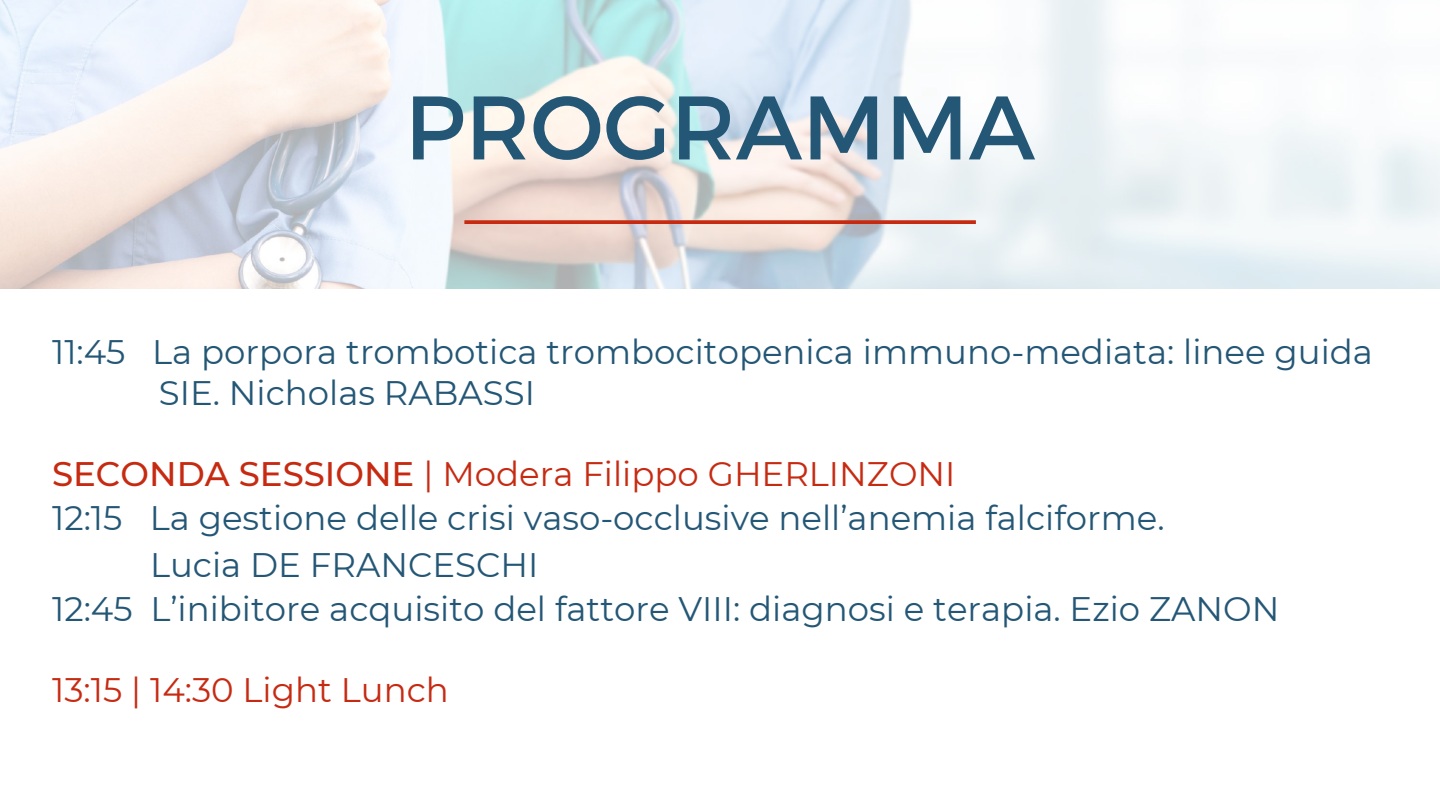
<style>
.page{position:relative;width:1440px;height:810px;background:#fff}
.page>*{position:absolute;margin:0;border:0;box-sizing:border-box;transform-origin:0 0}
.t1{font:90px "Montserrat";color:#245776}
.t2{font:34px/40.5px "Montserrat";color:#245776}
.t3{font:34px "Montserrat";color:#c62b12}
.s1{font-weight:500;color:#c62b12}
.s2{color:#c62b12}
</style>
<div class="page">
<img style="left:0;top:0;width:1440px;height:289px">
<svg style="left:464px;top:220px;width:512px;height:4px;background:#c8361f"></svg>
<h1 class="t1" style="left:405px;top:69px;width:632px">PROGRAMMA</h1>
<p class="t2" style="left:159px;top:332px;width:1215px;text-indent:-107px">11:45 La porpora trombotica trombocitopenica immuno-mediata: linee guida<br>SIE. Nicholas RABASSI</p>
<p class="t2" style="left:52px;top:451px;width:1114px;line-height:44.2px"><span class="s1">SECONDA SESSIONE</span> <span class="s2">| Modera Filippo GHERLINZONI<br></span>12:15 La gestione delle crisi vaso-occlusive nell’anemia falciforme.</p>
<p class="t2" style="left:52px;top:543px;width:1229px;line-height:43.5px;text-indent:98px">Lucia DE FRANCESCHI<br>12:45 L’inibitore acquisito del fattore VIII: diagnosi e terapia. Ezio ZANON</p>
<p class="t3" style="left:52px;top:669px;width:398px">13:15 | 14:30 Light Lunch</p>
</div>
